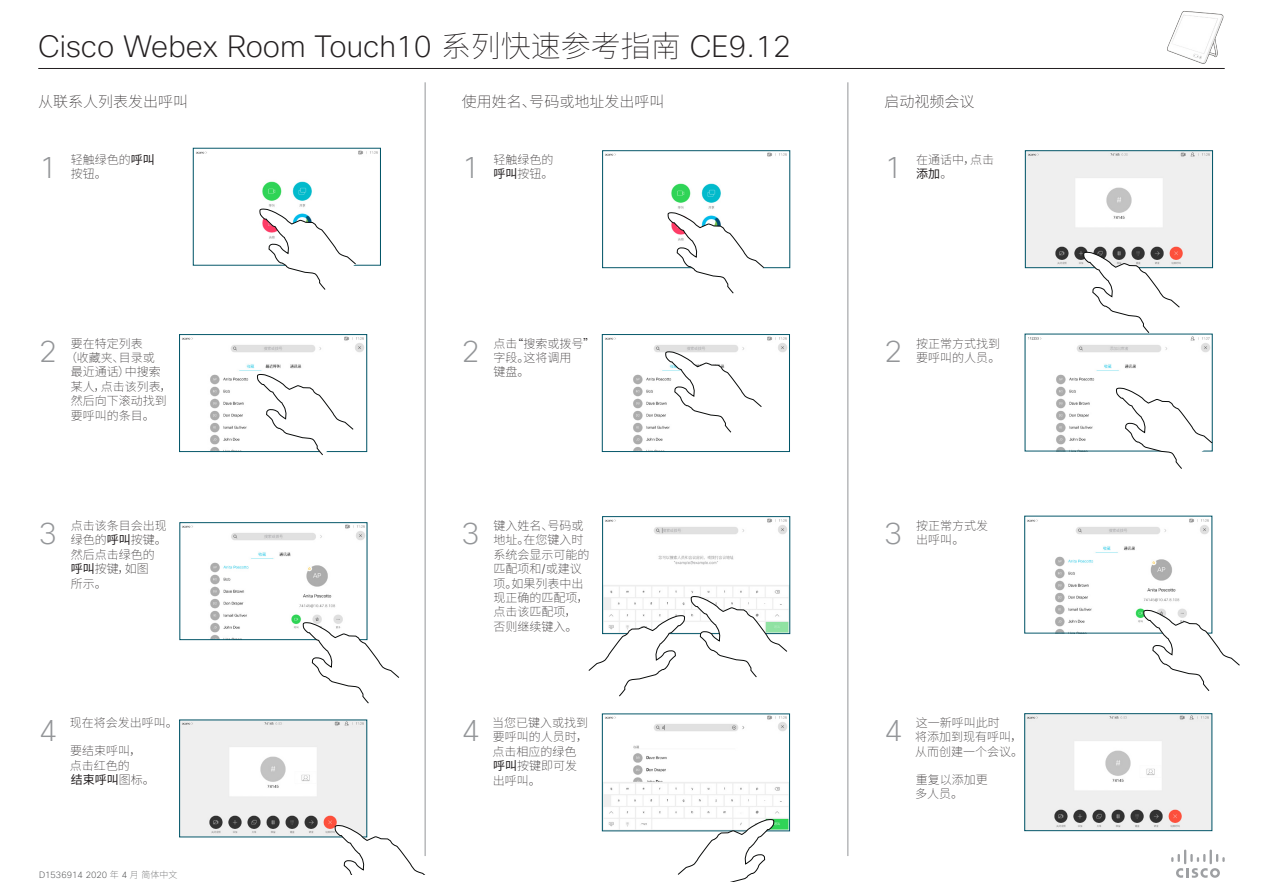
<style>
.page{position:relative;width:1263px;height:893px;background:#fff}
.page>*{position:absolute;margin:0;border:0;box-sizing:border-box;transform-origin:0 0}
.Subhead1{font:200 30px "Cisco Sans";color:#231f20}
.t1{font:200 30px "Cisco Sans";color:#939598}
.Subhead1-2{font:200 15px "Source Han Sans SC";color:#231f20}
.CartoonAnnotation{font:200 12px/14.4px "Source Han Sans SC";color:#231f20}
.t2{font:200 9px "Cisco Sans";color:#4b4c4d}
.s1{font-family:"Source Han Sans SC"}
.s2{font-weight:400}
.s3{font-family:"Cisco Sans"}
</style>
<div class="page">
<img style="left:182px;top:722px;width:183px;height:113px">
<img style="left:196px;top:150px;width:182px;height:57px">
<svg style="left:259px;top:208px;width:97px;height:82px"></svg>
<img style="left:182px;top:525px;width:183px;height:113px">
<svg style="left:303px;top:622px;width:96px;height:81px"></svg>
<svg style="left:335px;top:825px;width:90px;height:50px"></svg>
<img style="left:182px;top:336px;width:182px;height:114px">
<div style="left:179px;top:334px;width:188px;height:118px;border:1px solid #005467"></div>
<svg style="left:257px;top:374px;width:97px;height:81px"></svg>
<img style="left:604px;top:716px;width:184px;height:113px">
<div style="left:602px;top:714px;width:188px;height:117px;border:1px solid #005467"></div>
<img style="left:605px;top:153px;width:182px;height:65px">
<div style="left:602px;top:151px;width:188px;height:117px;border:1px solid #005467"></div>
<svg style="left:668px;top:212px;width:96px;height:81px"></svg>
<img style="left:604px;top:519px;width:184px;height:113px">
<svg style="left:691px;top:596px;width:96px;height:81px"></svg>
<svg style="left:588px;top:615px;width:97px;height:81px"></svg>
<svg style="left:678px;top:819px;width:96px;height:63px"></svg>
<img style="left:605px;top:336px;width:182px;height:114px">
<div style="left:602px;top:334px;width:187px;height:118px;border:1px solid #005467"></div>
<svg style="left:665px;top:351px;width:97px;height:82px"></svg>
<img style="left:1027px;top:153px;width:183px;height:113px">
<div style="left:1025px;top:151px;width:187px;height:117px;border:1px solid #005467"></div>
<img style="left:1027px;top:716px;width:183px;height:113px">
<div style="left:1025px;top:714px;width:187px;height:117px;border:1px solid #005467"></div>
<svg style="left:1083px;top:251px;width:97px;height:82px"></svg>
<img style="left:1027px;top:518px;width:182px;height:113px">
<svg style="left:1143px;top:610px;width:97px;height:81px"></svg>
<img style="left:1028px;top:336px;width:182px;height:113px">
<svg style="left:1116px;top:387px;width:96px;height:82px"></svg>
<hr style="left:425px;top:82px;width:1px;height:774px;background:#939598">
<hr style="left:847px;top:82px;width:1px;height:774px;background:#939598">
<svg style="left:1171px;top:849px;width:54px;height:29px"></svg>
<hr style="left:38px;top:68px;width:1187px;height:1px;background:#231f20">
<img style="left:1167px;top:11px;width:57px;height:53px">
<h1 class="Subhead1" style="left:38px;top:27px;width:754px">Cisco Webex Room Touch10 <span class="s1">系列快速参考指南</span> CE9.12</h1>
<h1 class="Subhead1-2" style="left:38px;top:93px;width:152px">从联系人列表发出呼叫</h1>
<h1 class="Subhead1-2" style="left:462px;top:93px;width:204px">使用姓名、号码或地址发出呼叫</h1>
<h1 class="Subhead1-2" style="left:884px;top:93px;width:91px">启动视频会议</h1>
<p class="t1" style="left:39px;top:149px;width:20px">1</p>
<p class="CartoonAnnotation" style="left:71px;top:153px;width:86px">轻触绿色的<span class="s2">呼叫</span>按钮。</p>
<p class="t1" style="left:462px;top:149px;width:19px">1</p>
<p class="CartoonAnnotation" style="left:493px;top:153px;width:62px">轻触绿色的<span class="s2">呼叫</span>按钮。</p>
<p class="t1" style="left:884px;top:149px;width:19px">1</p>
<p class="CartoonAnnotation" style="left:916px;top:153px;width:79px">在通话中，点击<span class="s2">添加</span>。</p>
<p class="t1" style="left:39px;top:332px;width:20px">2</p>
<p class="CartoonAnnotation" style="left:71px;top:336px;width:74px">要在特定列表</p>
<p class="CartoonAnnotation" style="left:65px;top:351px;width:91px">（收藏夹、目录或</p>
<p class="CartoonAnnotation" style="left:71px;top:365px;width:92px">最近通话）中搜索</p>
<p class="CartoonAnnotation" style="left:71px;top:379px;width:103px">某人，点击该列表，</p>
<p class="CartoonAnnotation" style="left:71px;top:394px;width:98px">然后向下滚动找到</p>
<p class="CartoonAnnotation" style="left:71px;top:408px;width:86px">要呼叫的条目。</p>
<p class="t1" style="left:462px;top:332px;width:19px">2</p>
<p class="CartoonAnnotation" style="left:493px;top:336px;width:103px">点击“搜索或拨号”字段。这将调用<br>键盘。</p>
<p class="CartoonAnnotation" style="left:916px;top:336px;width:85px">按正常方式找到</p>
<p class="t1" style="left:884px;top:332px;width:19px">2</p>
<p class="CartoonAnnotation" style="left:916px;top:351px;width:86px">要呼叫的人员。</p>
<p class="t1" style="left:39px;top:515px;width:20px">3</p>
<p class="CartoonAnnotation" style="left:71px;top:519px;width:98px">点击该条目会出现绿色的<span class="s2">呼叫</span>按键。然后点击绿色的<span class="s2">呼叫</span>按键，如图<br>所示。</p>
<p class="t1" style="left:462px;top:514px;width:19px">3</p>
<p class="CartoonAnnotation" style="left:493px;top:519px;width:97px">键入姓名、号码或地址。在您键入时系统会显示可能的匹配项和<span class="s3">/</span>或建议项。如果列表中出现正确的匹配项，点击该匹配项，否则继续键入。</p>
<p class="t1" style="left:884px;top:514px;width:19px">3</p>
<p class="CartoonAnnotation" style="left:916px;top:519px;width:73px">按正常方式发出呼叫。</p>
<p class="t1" style="left:462px;top:711px;width:19px">4</p>
<p class="CartoonAnnotation" style="left:915px;top:716px;width:110px">这一新呼叫此时<br>将添加到现有呼叫，从而创建一个会议。</p>
<p class="CartoonAnnotation" style="left:915px;top:773px;width:74px">重复以添加更多人员。</p>
<p class="t1" style="left:39px;top:712px;width:20px">4</p>
<p class="CartoonAnnotation" style="left:492px;top:716px;width:98px">当您已键入或找到要呼叫的人员时，点击相应的绿色<span class="s2">呼叫</span>按键即可发出呼叫。</p>
<p class="CartoonAnnotation" style="left:70px;top:716px;width:110px">现在将会发出呼叫。</p>
<p class="CartoonAnnotation" style="left:70px;top:744px;width:87px">要结束呼叫，点击红色的<br><span class="s2">结束呼叫</span>图标。</p>
<p class="t1" style="left:884px;top:711px;width:19px">4</p>
<p class="t2" style="left:39px;top:869px;width:140px">D1536914 2020 <span class="s1">年</span> 4 <span class="s1">月简体中文</span></p>
</div>
